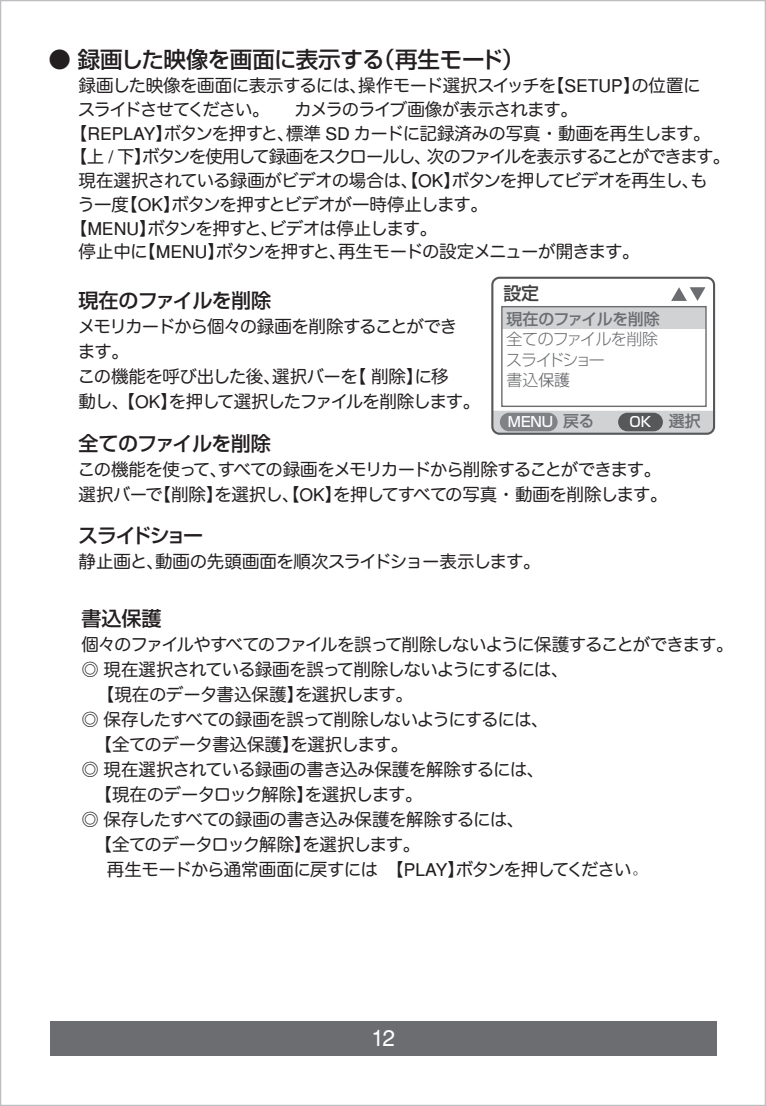
<style>
.page{position:relative;width:766px;height:1106px;background:#fff}
.page>*{position:absolute;margin:0;border:0;box-sizing:border-box;transform-origin:0 0}
.t1{font:500 22.5px "Shin Go Pro";letter-spacing:-.02em;color:#231f20}
.t2{font:22.5px "Helvetica";color:#fff}
.t3{font:500 20px "Shin Go Pro";letter-spacing:-.03em;color:#231f20}
.t4{font:500 20px "Shin Go Pro";letter-spacing:-.115em;color:#231f20}
.t5{font:500 17.75px "Shin Go Pro";color:#3e3e3f}
.t6{font:17.5px/25px "Hira Maru Pro N W4";letter-spacing:-.055em;color:#231f20}
.t7{font:17.5px "Hira Maru Pro N W4";letter-spacing:-.03em;color:#231f20}
.t8{font:17.5px "Hira Maru Pro N W4";letter-spacing:-.095em;color:#231f20}
.t9{font:17.5px "Hira Maru Pro N W4";letter-spacing:-.025em;color:#231f20}
.t10{font:300 16px/20.5px "Shin Go Pro";letter-spacing:-.055em;color:#6c6d70}
.t11{font:500 16px "Shin Go Pro";letter-spacing:-.03em;color:#6c6d70}
.t12{font:500 14px "Shin Go Pro";color:#fff}
.s1{font-family:"Helvetica"}
.s2{font-family:"Koz Go Pr 6 N";font-weight:400}
.s3{font-size:16px;color:#6c6d70}
.s4{font-family:"Adobe Song Std";font-weight:300}
</style>
<div class="page">
<div style="left:50px;top:1021px;width:666px;height:35px;background:#6c6d70"></div>
<svg style="left:494px;top:411px;width:218px;height:21px;background:#cecfd1"></svg>
<div style="left:491px;top:277px;width:224px;height:158px;border:2px solid #57585a;border-radius:7px"></div>
<div style="left:499px;top:413px;width:58px;height:18px;background:#808285;border-radius:9px"></div>
<div style="left:501px;top:307px;width:204px;height:22px;background:#d1d2d4"></div>
<div style="left:501px;top:306px;width:205px;height:101px;border:1px solid #6c6d70"></div>
<svg style="left:671px;top:287px;width:34px;height:14px"></svg>
<div style="left:618px;top:413px;width:44px;height:18px;background:#57585a;border-radius:9px"></div>
<p class="t1" style="left:49px;top:41px;width:477px">● 録画した映像を画面に表示する（再生モード）</p>
<p class="t6" style="left:78px;top:72px;width:624px;line-height:23.8px">録画した映像を画面に表示するには、操作モード選択スイッチを【<span class="s1">SETUP</span>】の位置にスライドさせてください。</p>
<p class="t6" style="left:294px;top:96px;width:285px">カメラのライブ画像が表示されます。</p>
<p class="t7" style="left:70px;top:118px;width:642px">【<span class="s1">REPLAY</span>】ボタンを押すと、標準 <span class="s1">SD</span> カードに記録済みの写真・動画を再生します。</p>
<p class="t8" style="left:70px;top:141px;width:661px">【上 <span class="s1">/</span> 下】ボタンを使用して録画をスクロールし、次のファイルを表示することができます。</p>
<p class="t6" style="left:79px;top:167px;width:630px">現在選択されている録画がビデオの場合は、【<span class="s1">OK</span>】ボタンを押してビデオを再生し、も</p>
<p class="t6" style="left:77px;top:191px;width:412px">う一度【<span class="s1">OK</span>】ボタンを押すとビデオが一時停止します。</p>
<p class="t6" style="left:70px;top:214px;width:369px">【<span class="s1">MENU</span>】ボタンを押すと、ビデオは停止します。</p>
<p class="t6" style="left:79px;top:238px;width:562px">停止中に【<span class="s1">MENU</span>】ボタンを押すと、再生モードの設定メニューが開きます。</p>
<p class="t3" style="left:79px;top:284px;width:194px">現在のファイルを削除</p>
<p class="t6" style="left:78px;top:313px;width:404px">メモリカードから個々の録画を削除することができ<br>ます。<br>この機能を呼び出した後、選択バーを【削除】に移<br>動し、【<span class="s1">OK</span>】を押して選択したファイルを削除します。</p>
<p class="t3" style="left:79px;top:427px;width:194px">全てのファイルを削除</p>
<p class="t6" style="left:78px;top:456px;width:591px">この機能を使って、すべての録画をメモリカードから削除することができます。選択バーで【削除】を選択し、【<span class="s1">OK</span>】を押してすべての写真・動画を削除します。</p>
<p class="t4" style="left:78px;top:519px;width:126px">スライドショー</p>
<p class="t7" style="left:79px;top:546px;width:463px">静止画と、動画の先頭画面を順次スライドショー表示します。</p>
<p class="t5" style="left:503px;top:279px;width:37px">設定</p>
<p class="t11" style="left:506px;top:306px;width:154px">現在のファイルを削除</p>
<p class="t10" style="left:506px;top:327px;width:153px">全てのファイルを削除スライドショー<br>書込<span class="s2">保護</span></p>
<p class="t12" style="left:629px;top:410px;width:73px">OK <span class="s3">選択</span></p>
<p class="t12" style="left:508px;top:410px;width:88px">MENU <span class="s3">戻る</span></p>
<p class="t3" style="left:81px;top:602px;width:81px">書込保護</p>
<p class="t6" style="left:81px;top:631px;width:653px">個々のファイルやすべてのファイルを誤って削除しないように保護することができます。</p>
<p class="t6" style="left:81px;top:656px;width:488px">◎ 現在選択されている録画を誤って削除しないようにするには、</p>
<p class="t9" style="left:97px;top:679px;width:317px">【現在のデータ書込保護】を選択します。</p>
<p class="t6" style="left:81px;top:706px;width:468px">◎ 保存したすべての録画を誤って削除しないようにするには、</p>
<p class="t6" style="left:94px;top:731px;width:315px">【全てのデータ書込保護】を選択します。</p>
<p class="t7" style="left:81px;top:754px;width:464px">◎ 現在選択されている録画の書き込み保護を解除するには、</p>
<p class="t6" style="left:94px;top:781px;width:329px">【現在のデータロック解除】を選択します。</p>
<p class="t7" style="left:81px;top:804px;width:444px">◎ 保存したすべての録画の書き込み保護を解除するには、</p>
<p class="t6" style="left:94px;top:831px;width:327px">【全てのデータロック解除】を選択します。</p>
<p class="t6" style="left:107px;top:856px;width:543px">再生モードから通常画面に戻すには　【<span class="s1">PLAY</span>】ボタンを押してください<span class="s4">。</span></p>
<p class="t2" style="left:371px;top:1024px;width:25px">12</p>
</div>
